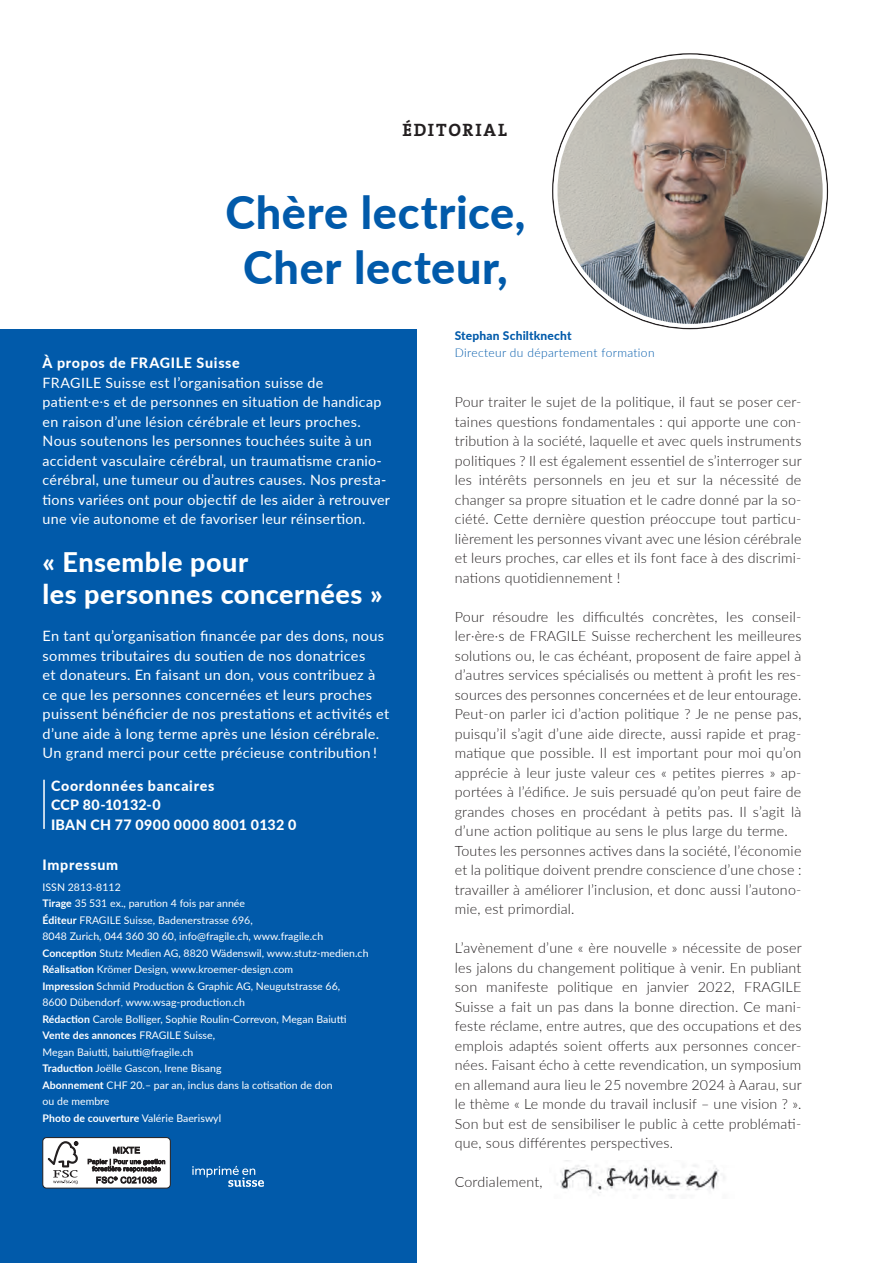
<style>
.page{position:relative;width:893px;height:1263px;background:#fff}
.page>*{position:absolute;margin:0;border:0;box-sizing:border-box;transform-origin:0 0}
.t1{font:800 45px/55.5px "Lato";letter-spacing:.015em;color:#015aaa;text-align:center}
.t2{font:800 27px/31.5px "Lato";letter-spacing:.02em;color:#fff}
.t3{font:700 18px "The Serif";letter-spacing:.1em;color:#231f20}
.t4{font:300 14.25px/19.5px "Lato";letter-spacing:.015em;color:#231f20}
.t5{font:14.25px/19.5px "Lato";letter-spacing:.025em;color:#fff}
.t6{font:800 14.25px/19.5px "Lato";letter-spacing:.05em;color:#fff}
.t7{font:300 12px "Lato";letter-spacing:.03em;color:#015aaa}
.t8{font:800 12px "Lato";letter-spacing:.015em;color:#015aaa}
.t9{font:10.5px/16.5px "Lato";letter-spacing:.005em;color:#fff}
.s1{font-family:"Convergence"}
.s2{font-weight:700}
.s3{font-weight:300}
</style>
<div class="page">
<div style="left:0;top:329px;width:417px;height:934px;background:#015aaa"></div>
<hr style="left:43px;top:780px;width:2px;height:49px;background:#fff">
<img style="left:555px;top:57px;width:270px;height:269px;border-radius:135px">
<svg style="left:192px;top:1166px;width:72px;height:21px"></svg>
<div style="left:43px;top:1137px;width:127px;height:51px;background:#fff;border-radius:4px"></div>
<div style="left:42px;top:1137px;width:129px;height:51px;border:1px solid #231f20;border-radius:4px"></div>
<svg style="left:48px;top:1141px;width:30px;height:43px"></svg>
<svg style="left:88px;top:1147px;width:77px;height:36px"></svg>
<img style="left:556px;top:1160px;width:169px;height:38px">
<p class="t3" style="left:402px;top:114px;width:106px">ÉDITORIAL</p>
<h1 class="t1" style="left:225px;top:183px;width:302px">Chère lectrice,<br>Cher lecteur,</h1>
<p class="t6" style="left:43px;top:353px;width:199px">À propos de FRAGILE Suisse</p>
<p class="t5" style="left:43px;top:372px;width:349px">FRAGILE Suisse est l’organisation suisse de patient<span class="s1">·</span>e<span class="s1">·</span>s et de personnes en situation de handicap en raison d’une lésion cérébrale et leurs proches.<br>Nous soutenons les personnes touchées suite à un accident vasculaire cérébral, un traumatisme cranio&shy;cérébral, une tumeur ou d’autres causes. Nos presta&shy;tions variées ont pour objectif de les aider à retrouver une vie autonome et de favoriser leur réinsertion.</p>
<h2 class="t2" style="left:43px;top:545px;width:342px">« Ensemble pour<br>les personnes concernées »</h2>
<p class="t5" style="left:43px;top:626px;width:348px">En tant qu’organisation financée par des dons, nous sommes tributaires du soutien de nos donatrices<br>et donateurs. En faisant un don, vous contribuez à ce que les personnes concernées et leurs proches puissent bénéficier de nos prestations et activités et d’une aide à long terme après une lésion cérébrale.<br>Un grand merci pour cette précieuse contribution !</p>
<p class="t6" style="left:51px;top:775px;width:247px">Coordonnées bancaires<br>CCP 80-10132-0<br>IBAN CH 77 0900 0000 8001 0132 0</p>
<p class="t6" style="left:43px;top:854px;width:77px">Impressum</p>
<p class="t9" style="left:43px;top:878px;width:327px">ISSN 2813-8112<br><span class="s2">Tirage</span> 35 531 ex., parution 4 fois par année<br><span class="s2">Éditeur</span> FRAGILE Suisse, Badenerstrasse 696,<br>8048 Zurich, 044 360 30 60, info@fragile.ch, www.fragile.ch <span class="s2">Conception</span> Stutz Medien AG, 8820 Wädenswil, www.stutz-medien.ch <span class="s2">Réalisation</span> Krömer Design, www.kroemer-design.com<br><span class="s2">Impression</span> Schmid Production &amp; Graphic AG, Neugutstrasse 66,<br>8600 Dübendorf<span class="s3">,</span> www.wsag-production.ch<br><span class="s2">Rédaction</span> Carole Bolliger, Sophie Roulin-Correvon, Megan Baiutti <span class="s2">Vente des annonces</span> FRAGILE Suisse,<br>Megan Baiutti, baiutti@fragile.ch<br><span class="s2">Traduction</span> Joëlle Gascon, Irene Bisang<br><span class="s2">Abonnement</span> CHF 20.– par an, inclus dans la cotisation de don<br>ou de membre<br><span class="s2">Photo de couverture</span> Valérie Baeriswyl</p>
<p class="t8" style="left:455px;top:327px;width:118px">Stephan Schiltknecht</p>
<p class="t7" style="left:455px;top:344px;width:201px">Directeur du département formation</p>
<p class="t4" style="left:455px;top:392px;width:348px;text-align:justify">Pour traiter le sujet de la politique, il faut se poser cer&shy;taines questions fondamentales : qui apporte une con&shy;tribution à la société, laquelle et avec quels instruments politiques ? Il est également essentiel de s’interroger sur les intérêts personnels en jeu et sur la nécessité de changer sa propre situation et le cadre donné par la so&shy;ciété. Cette dernière question préoccupe tout particu&shy;lièrement les personnes vivant avec une lésion cérébrale et leurs proches, car elles et ils font face à des discrimi&shy;nations quotidiennement !</p>
<p class="t4" style="left:455px;top:606px;width:348px">Pour résoudre les difficultés concrètes, les conseil&shy;ler·ère·s de FRAGILE Suisse recherchent les meilleures solutions ou, le cas échéant, proposent de faire appel à d’autres services spécialisés ou mettent à profit les res&shy;sources des personnes concernées et de leur entourage.<br>Peut-on parler ici d’action politique ? Je ne pense pas, puisqu’il s’agit d’une aide directe, aussi rapide et prag&shy;matique que possible. Il est important pour moi qu’on apprécie à leur juste valeur ces « petites pierres » ap&shy;portées à l’édifice. Je suis persuadé qu’on peut faire de grandes choses en procédant à petits pas. Il s’agit là d’une action politique au sens le plus large du terme.<br>Toutes les personnes actives dans la société, l’économie et la politique doivent prendre conscience d’une chose : travailler à améliorer l’inclusion, et donc aussi l’autono&shy;mie, est primordial.</p>
<p class="t4" style="left:455px;top:938px;width:349px">L’avènement d’une « ère nouvelle » nécessite de poser les jalons du changement politique à venir. En publiant son manifeste politique en janvier 2022, FRAGILE Suisse a fait un pas dans la bonne direction. Ce mani&shy;feste réclame, entre autres, que des occupations et des emplois adaptés soient offerts aux personnes concer&shy;nées. Faisant écho à cette revendication, un symposium en allemand aura lieu le 25 novembre 2024 à Aarau, sur le thème « Le monde du travail inclusif – une vision ? ».<br>Son but est de sensibiliser le public à cette problémati&shy;que, sous différentes perspectives.</p>
<p class="t4" style="left:455px;top:1172px;width:89px">Cordialement,</p>
</div>
